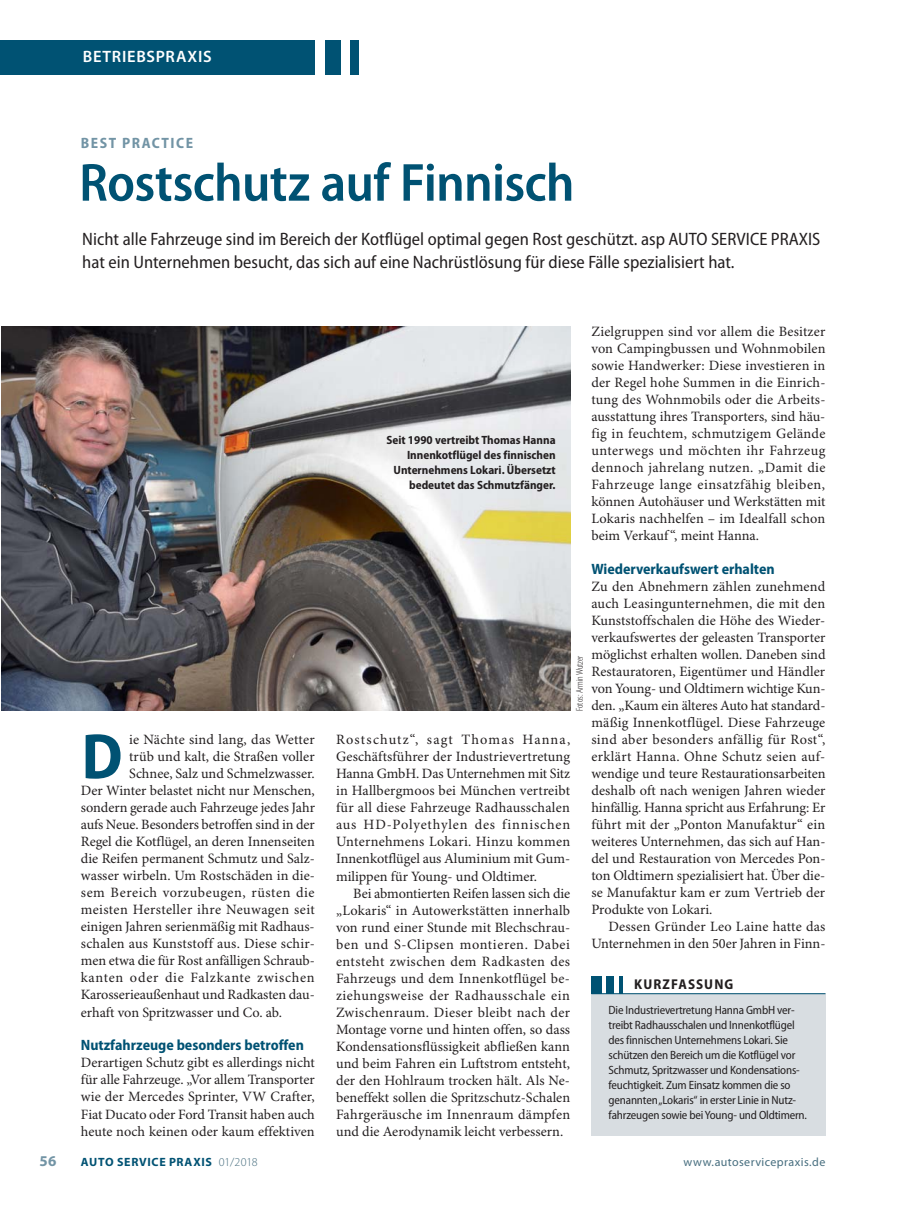
<style>
.page{position:relative;width:919px;height:1212px;background:#fff}
.page>*{position:absolute;margin:0;border:0;box-sizing:border-box;transform-origin:0 0}
.t1{font:700 semi-condensed 64.65px "Myriad Pro";color:#005273}
.t2{font:600 semi-condensed 54px "Myriad Pro";letter-spacing:-.015em;color:#005273}
.t3{font:semi-condensed 18px/22.5px "Myriad Pro";color:#231f20}
.t4{font:600 16.5px "Myriad Pro";letter-spacing:.045em;color:#fff}
.t5{font:700 semi-condensed 15px "Myriad Pro";color:#005273}
.t6{font:700 semi-condensed 15px "Myriad Pro";letter-spacing:.1em;color:#7294a5}
.t7{font:700 15px "Myriad Pro";color:#7294a5}
.t8{font:14.25px/17px "Minion Pro";color:#231f20;text-align:justify}
.t9{font:14.25px "Minion Pro";letter-spacing:.02em;color:#231f20}
.t10{font:14.25px "Minion Pro";letter-spacing:.035em;color:#231f20}
.t11{font:14.25px "Minion Pro";letter-spacing:.05em;color:#231f20}
.t12{font:700 semi-condensed 14.25px "Myriad Pro";letter-spacing:.075em;color:#231f20}
.t13{font:semi-condensed 12px/15px "Myriad Pro";letter-spacing:-.015em;color:#231f20}
.t14{font:700 semi-condensed 12px/15px "Myriad Pro";color:#231f20;text-align:right}
.t15{font:700 12px "Myriad Pro";letter-spacing:.055em;color:#005273}
.t16{font:12px "Myriad Pro";letter-spacing:.035em;color:#476e7f}
.t17{font:300 condensed 9.75px "Myriad Pro";color:#231f20}
.s1{font-weight:300;color:#476e7f}
</style>
<div class="page">
<div style="left:350px;top:40px;width:8px;height:34px;background:#005273"></div>
<div style="left:325px;top:40px;width:15px;height:34px;background:#005273"></div>
<div style="left:0;top:40px;width:315px;height:34px;background:#005273"></div>
<div style="left:591px;top:993px;width:234px;height:143px;background:#d8dde1"></div>
<div style="left:591px;top:976px;width:10px;height:17px;background:#005273"></div>
<div style="left:606px;top:976px;width:8px;height:17px;background:#005273"></div>
<hr style="left:619px;top:976px;width:3px;height:17px;background:#005273">
<hr style="left:591px;top:993px;width:234px;height:1px;background:#005273">
<img style="left:1px;top:327px;width:569px;height:384px">
<p class="t4" style="left:83px;top:47px;width:130px">BETRIEBSPRAXIS</p>
<p class="t6" style="left:81px;top:137px;width:114px">BEST PRACTICE</p>
<h2 class="t2" style="left:79px;top:150px;width:497px">Rostschutz auf Finnisch</h2>
<p class="t3" style="left:82px;top:230px;width:739px">Nicht alle Fahrzeuge sind im Bereich der Kotflügel optimal gegen Rost geschützt. asp AUTO SERVICE PRAXIS hat ein Unternehmen besucht, das sich auf eine Nachrüstlösung für diese Fälle spezialisiert hat.</p>
<h1 class="t1" style="left:81px;top:732px;width:43px">D</h1>
<p class="t8" style="left:129px;top:732px;width:187px">ie Nächte sind lang, das Wetter</p>
<p class="t8" style="left:129px;top:749px;width:187px">trüb und kalt, die Straßen voller</p>
<p class="t8" style="left:129px;top:766px;width:187px">Schnee, Salz und Schmelzwasser.</p>
<p class="t8" style="left:81px;top:783px;width:235px">Der Winter belastet nicht nur Menschen,</p>
<p class="t8" style="left:81px;top:800px;width:236px">sondern gerade auch Fahrzeuge jedes Jahr</p>
<p class="t8" style="left:81px;top:817px;width:235px">aufs Neue. Besonders betroffen sind in der</p>
<p class="t8" style="left:81px;top:834px;width:235px">Regel die Kotflügel, an deren Innenseiten</p>
<p class="t8" style="left:81px;top:851px;width:235px">die Reifen permanent Schmutz und Salz-</p>
<p class="t8" style="left:81px;top:868px;width:236px">wasser wirbeln. Um Rostschäden in die-</p>
<p class="t10" style="left:81px;top:887px;width:235px">sem Bereich vorzubeugen, rüsten die</p>
<p class="t9" style="left:81px;top:904px;width:235px">meisten Hersteller ihre Neuwagen seit</p>
<p class="t8" style="left:81px;top:919px;width:235px">einigen Jahren serienmäßig mit Radhaus-</p>
<p class="t8" style="left:81px;top:937px;width:235px">schalen aus Kunststoff aus. Diese schir-</p>
<p class="t8" style="left:81px;top:954px;width:235px">men etwa die für Rost anfälligen Schraub-</p>
<p class="t11" style="left:81px;top:972px;width:235px">kanten oder die Falzkante zwischen</p>
<p class="t8" style="left:81px;top:988px;width:235px">Karosserieaußenhaut und Radkasten dau-</p>
<p class="t8" style="left:81px;top:1005px;width:203px">erhaft von Spritzwasser und Co. ab.</p>
<p class="t5" style="left:81px;top:1040px;width:224px">Nutzfahrzeuge besonders betroffen</p>
<p class="t8" style="left:81px;top:1055px;width:235px">Derartigen Schutz gibt es allerdings nicht für alle Fahrzeuge. „Vor allem Transporter wie der Mercedes Sprinter, VW Crafter, Fiat Ducato oder Ford Transit haben auch heute noch keinen oder kaum effektiven</p>
<p class="t14" style="left:386px;top:434px;width:171px">Seit 1990 vertreibt Thomas Hanna<br>Innenkotflügel des finnischen<br>Unternehmens Lokari. Übersetzt bedeutet das Schmutzfänger.</p>
<p class="t17" style="left:573px;top:711px;width:57px;rotate:-90deg">Fotos: Armin Wutzer</p>
<p class="t8" style="left:336px;top:732px;width:236px">Rostschutz“, sagt Thomas Hanna, Geschäftsführer der Industrievertretung Hanna GmbH. Das Unternehmen mit Sitz in Hallbergmoos bei München vertreibt für all diese Fahrzeuge Radhausschalen aus HD-Polyethylen des finnischen Unternehmens Lokari. Hinzu kommen Innenkotflügel aus Aluminium mit Gum&shy;milippen für Young- und Oldtimer.</p>
<p class="t8" style="left:336px;top:886px;width:235px;text-indent:17px">Bei abmontierten Reifen lassen sich die „Lokaris“ in Autowerkstätten innerhalb von rund einer Stunde mit Blechschrau&shy;ben und S-Clipsen montieren. Dabei entsteht zwischen dem Radkasten des Fahrzeugs und dem Innenkotflügel be&shy;ziehungsweise der Radhausschale ein Zwischenraum. Dieser bleibt nach der Montage vorne und hinten offen, so dass Kondensationsflüssigkeit abfließen kann und beim Fahren ein Luftstrom entsteht, der den Hohlraum trocken hält. Als Ne&shy;beneffekt sollen die Spritzschutz-Schalen Fahrgeräusche im Innenraum dämpfen und die Aerodynamik leicht verbessern.</p>
<p class="t8" style="left:591px;top:324px;width:235px">Zielgruppen sind vor allem die Besitzer von Campingbussen und Wohnmobilen sowie Handwerker: Diese investieren in der Regel hohe Summen in die Einrich&shy;tung des Wohnmobils oder die Arbeits&shy;ausstattung ihres Transporters, sind häu&shy;fig in feuchtem, schmutzigem Gelände unterwegs und möchten ihr Fahrzeug dennoch jahrelang nutzen. „Damit die Fahrzeuge lange einsatzfähig bleiben, können Autohäuser und Werkstätten mit Lokaris nachhelfen – im Idealfall schon beim Verkauf “, meint Hanna.</p>
<p class="t5" style="left:591px;top:563px;width:185px">Wiederverkaufswert erhalten</p>
<p class="t8" style="left:591px;top:579px;width:236px">Zu den Abnehmern zählen zunehmend auch Leasingunternehmen, die mit den Kunststoffschalen die Höhe des Wieder&shy;verkaufswertes der geleasten Transporter möglichst erhalten wollen. Daneben sind Re stauratoren, Eigentümer und Händler von Young- und Oldtimern wichtige Kun&shy;den. „Kaum ein älteres Auto hat standard&shy;mäßig Innenkotflügel. Diese Fahrzeuge sind aber besonders anfällig für Rost“, erklärt Hanna. Ohne Schutz seien auf&shy;wendige und teure Restaurationsarbeiten deshalb oft nach wenigen Jahren wieder hinfällig. Hanna spricht aus Erfahrung: Er führt mit der „Ponton Manufaktur“ ein weiteres Unternehmen, das sich auf Han&shy;del und Restauration von Mercedes Pon&shy;ton Oldtimern spezialisiert hat. Über die&shy;se Manufaktur kam er zum Vertrieb der Produkte von Lokari.</p>
<p class="t8" style="left:591px;top:920px;width:235px;text-align:right">Dessen Gründer Leo Laine hatte das<br>Unternehmen in den 50er Jahren in Finn-</p>
<p class="t12" style="left:634px;top:978px;width:101px">KURZFASSUNG</p>
<p class="t13" style="left:608px;top:1003px;width:200px">Die Industrievertretung Hanna GmbH ver&shy;treibt Radhausschalen und Innenkotflügel des finnischen Unternehmens Lokari. Sie schützen den Bereich um die Kotflügel vor Schmutz, Spritzwasser und Kondensations&shy;feuchtigkeit. Zum Einsatz kommen die so genannten „Lokaris“ in erster Linie in Nutz&shy;fahrzeugen sowie bei Young- und Oldtimern.</p>
<p class="t7" style="left:39px;top:1152px;width:19px">56</p>
<p class="t15" style="left:81px;top:1154px;width:178px">AUTO SERVICE PRAXIS <span class="s1">01/2018</span></p>
<p class="t16" style="left:683px;top:1154px;width:143px">www.autoservicepraxis.de</p>
</div>
